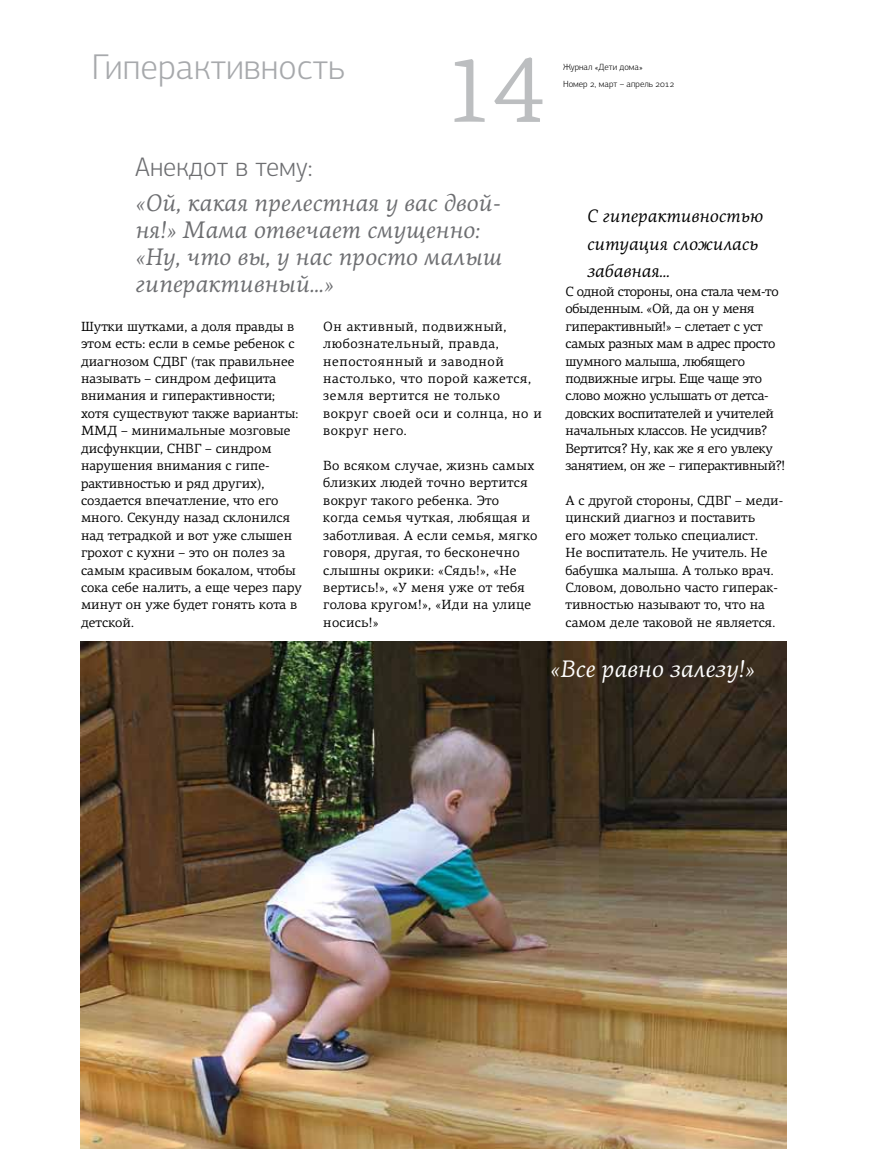
<style>
.page{position:relative;width:881px;height:1149px;background:#fff}
.page>*{position:absolute;margin:0;border:0;box-sizing:border-box;transform-origin:0 0}
.t1{font:90px "PF Centro Serif Pro";color:#bcbec0}
.t2{font:300 36px "PF Centro Sans Pro";color:#a7a9ac}
.t3{font:300 27px "PF Centro Sans Pro";color:#6d6e71}
.t4{font:italic 24px/27px "PF Centro Serif Pro";color:#6d6e71}
.t5{font:italic 24px "PF Centro Serif Pro";color:#fff}
.t6{font:italic 18px/27px "PF Centro Serif Pro";color:#000}
.t7{font:13.35px/17.4px "PF Centro Serif Pro";color:#000}
.t8{font:13.35px/17.4px "PF Centro Serif Pro";letter-spacing:-.02em;color:#000}
.t9{font:13.35px/17.4px "PF Centro Serif Pro";letter-spacing:.02em;color:#000}
.t10{font:13.35px/17.4px "PF Centro Serif Pro";letter-spacing:.04em;color:#000}
.t11{font:300 9px/17.4px "PF Centro Sans Pro";color:#000}
</style>
<div class="page">
<img style="left:80px;top:641px;width:706px;height:507px">
<h2 class="t2" style="left:91px;top:46px;width:255px">Гиперактивность</h2>
<h1 class="t1" style="left:444px;top:37px;width:102px">14</h1>
<p class="t11" style="left:563px;top:58px;width:113px">Журнал «Дети дома»<br>Номер 2, март – апрель 2012</p>
<h3 class="t3" style="left:135px;top:151px;width:179px">Анекдот в тему:</h3>
<h3 class="t4" style="left:135px;top:189px;width:368px">«Ой, какая прелестная у вас двой&shy;ня!» Мама отвечает смущенно: «Ну, что вы, у нас просто малыш гиперактивный…»</h3>
<p class="t7" style="left:81px;top:317px;width:222px">Шутки шутками, а доля правды в этом есть: если в семье ребенок с диагнозом СДВГ (так правильнее называть – синдром дефицита внимания и гиперактивности; хотя существуют также варианты:<br>ММД – минимальные мозговые дисфункции, СНВГ – синдром нарушения внимания с гипе&shy;рактивностью и ряд других), создается впечатление, что его много. Секунду назад склонился над тетрадкой и вот уже слышен грохот с кухни – это он полез за самым красивым бокалом, чтобы сока себе налить, а еще через пару минут он уже будет гонять кота в детской.</p>
<p class="t10" style="left:323px;top:317px;width:220px">Он активный, подвижный, любознательный, правда, непостоянный и заводной настолько, что порой кажется, земля вертится не только вокруг своей оси и солнца, но и вокруг него.</p>
<p class="t9" style="left:323px;top:456px;width:216px">Во всяком случае, жизнь самых близких людей точно вертится вокруг такого ребенка. Это когда семья чуткая, любящая и заботливая. А если семья, мягко говоря, другая, то бесконечно слышны окрики: «Сядь!», «Не вертись!», «У меня уже от тебя голова кругом!», «Иди на улице носись!»</p>
<h3 class="t6" style="left:586px;top:203px;width:177px">С гиперактивностью ситуация сложилась забавная…</h3>
<p class="t8" style="left:565px;top:283px;width:221px">С одной стороны, она стала чем-то обыденным. «Ой, да он у меня гиперактивный!» – слетает с уст самых разных мам в адрес просто шумного малыша, любящего подвижные игры. Еще чаще это слово можно услышать от детса&shy;довских воспитателей и учителей начальных классов. Не усидчив?<br>Вертится? Ну, как же я его увлеку занятием, он же – гиперактивный?!</p>
<p class="t7" style="left:565px;top:491px;width:219px">А с другой стороны, СДВГ – меди&shy;цинский диагноз и поставить<br>его может только специалист.<br>Не воспитатель. Не учитель. Не бабушка малыша. А только врач.<br>Словом, довольно часто гиперак&shy;тивностью называют то, что на самом деле таковой не является.</p>
<h3 class="t5" style="left:549px;top:654px;width:206px">«Все равно залезу!»</h3>
</div>
